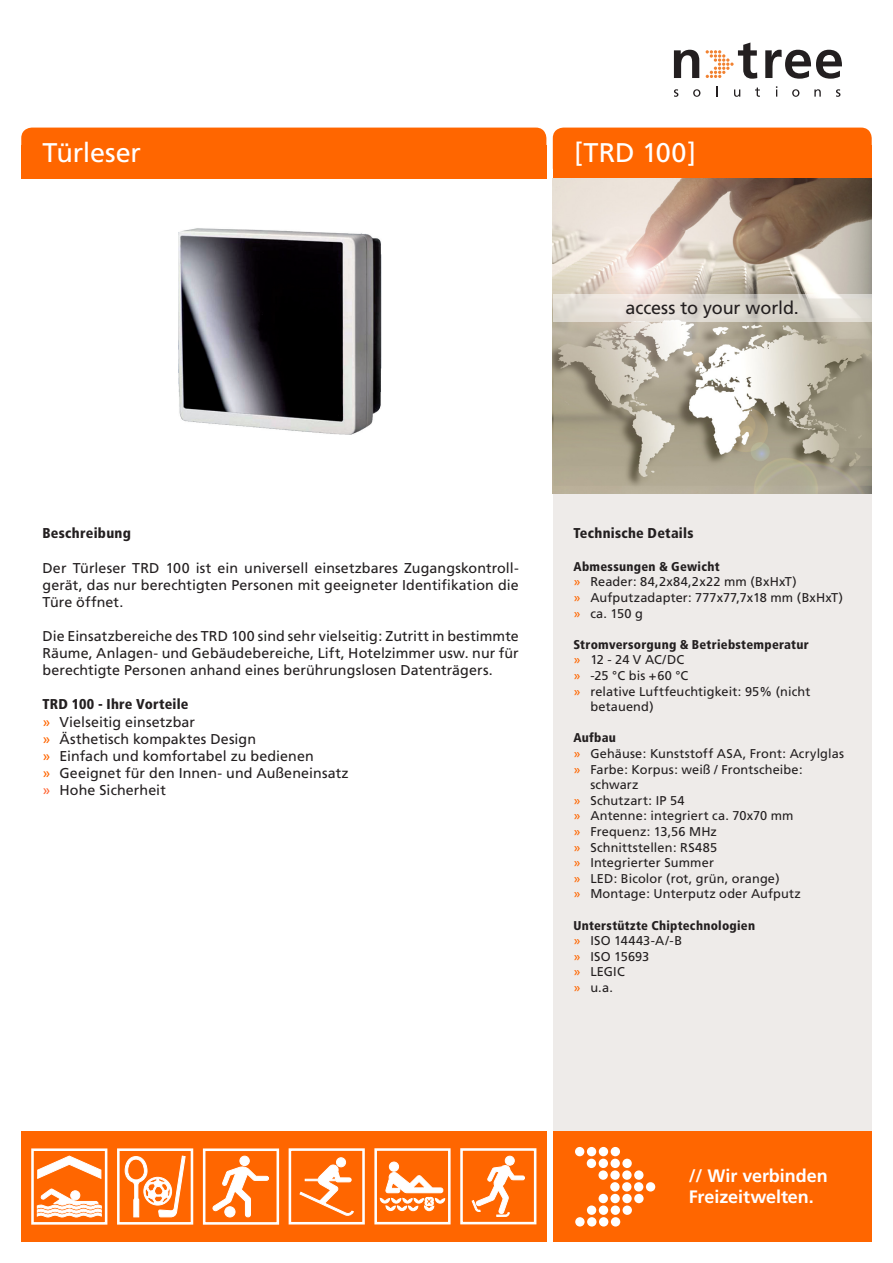
<style>
.page{position:relative;width:893px;height:1263px;background:#fff}
.page>*{position:absolute;margin:0;border:0;box-sizing:border-box;transform-origin:0 0}
.t1{font:27px "Frutiger";letter-spacing:-.005em;color:#fff}
.t2{font:700 18px "Frutiger";color:#fff}
.t3{font:18px "Frutiger";letter-spacing:-.005em;color:#231f20}
.t4{font:14.25px/17.1px "Frutiger";letter-spacing:.005em;color:#231f20;text-align:justify}
.t5{font:900 condensed 14.25px "Frutiger";letter-spacing:.015em;color:#231f20}
.t6{font:12.75px/15.6px "Frutiger";letter-spacing:.01em;color:#231f20}
.t7{font:900 condensed 12.75px "Frutiger";letter-spacing:.02em;color:#231f20}
.s1{color:#f60}
.s2{color:#ff6634}
</style>
<div class="page">
<div style="left:553px;top:128px;width:319px;height:51px;background:#f60;border-radius:11px"></div>
<div style="left:553px;top:145px;width:319px;height:34px;background:#f60"></div>
<div style="left:21px;top:128px;width:525px;height:51px;background:#f60;border-radius:11px"></div>
<div style="left:21px;top:145px;width:525px;height:34px;background:#f60"></div>
<svg style="left:674px;top:89px;width:4px;height:8px"></svg>
<svg style="left:693px;top:89px;width:7px;height:8px"></svg>
<svg style="left:716px;top:86px;width:2px;height:11px"></svg>
<svg style="left:734px;top:89px;width:6px;height:8px"></svg>
<svg style="left:755px;top:87px;width:5px;height:10px"></svg>
<svg style="left:792px;top:89px;width:7px;height:8px"></svg>
<svg style="left:814px;top:89px;width:7px;height:8px"></svg>
<svg style="left:836px;top:89px;width:4px;height:8px"></svg>
<svg style="left:674px;top:50px;width:25px;height:28px"></svg>
<svg style="left:765px;top:50px;width:77px;height:29px"></svg>
<svg style="left:706px;top:43px;width:51px;height:36px"></svg>
<div style="left:21px;top:1131px;width:525px;height:111px;background:#f60"></div>
<svg style="left:212px;top:1166px;width:57px;height:52px"></svg>
<div style="left:240px;top:1156px;width:9px;height:9px;background:#fff;border-radius:50%"></div>
<div style="left:240px;top:1156px;width:9px;height:10px;border:1px solid #fff;border-radius:50%"></div>
<div style="left:225px;top:1207px;width:10px;height:10px;background:#fff;border-radius:50%"></div>
<div style="left:225px;top:1206px;width:10px;height:11px;border:1px solid #fff;border-radius:50%"></div>
<div style="left:203px;top:1148px;width:76px;height:77px;border:3px solid #fff"></div>
<svg style="left:37px;top:1156px;width:64px;height:23px"></svg>
<svg style="left:37px;top:1188px;width:65px;height:29px"></svg>
<div style="left:31px;top:1148px;width:76px;height:76px;border:3px solid #fff"></div>
<svg style="left:125px;top:1156px;width:60px;height:61px"></svg>
<div style="left:117px;top:1148px;width:76px;height:76px;border:3px solid #fff"></div>
<svg style="left:288px;top:1148px;width:249px;height:77px"></svg>
<div style="left:553px;top:1131px;width:319px;height:111px;background:#f60"></div>
<div style="left:610px;top:1182px;width:10px;height:9px;background:#fff;border-radius:50%"></div>
<div style="left:622px;top:1182px;width:9px;height:9px;background:#fff;border-radius:50%"></div>
<div style="left:634px;top:1182px;width:9px;height:9px;background:#fff;border-radius:50%"></div>
<div style="left:646px;top:1182px;width:9px;height:9px;background:#fff;border-radius:50%"></div>
<svg style="left:598px;top:1170px;width:10px;height:10px"></svg>
<svg style="left:610px;top:1170px;width:10px;height:10px"></svg>
<svg style="left:622px;top:1170px;width:10px;height:10px"></svg>
<div style="left:634px;top:1170px;width:9px;height:10px;background:#fff;border-radius:50%"></div>
<div style="left:587px;top:1159px;width:9px;height:9px;background:#fff;border-radius:50%"></div>
<div style="left:599px;top:1159px;width:9px;height:9px;background:#fff;border-radius:50%"></div>
<div style="left:610px;top:1159px;width:10px;height:9px;background:#fff;border-radius:50%"></div>
<div style="left:622px;top:1159px;width:10px;height:9px;background:#fff;border-radius:50%"></div>
<div style="left:575px;top:1147px;width:9px;height:9px;background:#fff;border-radius:50%"></div>
<div style="left:587px;top:1147px;width:9px;height:9px;background:#fff;border-radius:50%"></div>
<div style="left:599px;top:1147px;width:9px;height:9px;background:#fff;border-radius:50%"></div>
<div style="left:611px;top:1147px;width:9px;height:9px;background:#fff;border-radius:50%"></div>
<div style="left:599px;top:1194px;width:9px;height:9px;background:#fff;border-radius:50%"></div>
<div style="left:610px;top:1194px;width:10px;height:9px;background:#fff;border-radius:50%"></div>
<div style="left:622px;top:1194px;width:10px;height:9px;background:#fff;border-radius:50%"></div>
<div style="left:634px;top:1194px;width:10px;height:9px;background:#fff;border-radius:50%"></div>
<div style="left:587px;top:1205px;width:9px;height:10px;background:#fff;border-radius:50%"></div>
<div style="left:599px;top:1205px;width:9px;height:10px;background:#fff;border-radius:50%"></div>
<div style="left:611px;top:1205px;width:9px;height:10px;background:#fff;border-radius:50%"></div>
<div style="left:623px;top:1205px;width:9px;height:10px;background:#fff;border-radius:50%"></div>
<div style="left:575px;top:1217px;width:10px;height:9px;background:#fff;border-radius:50%"></div>
<div style="left:587px;top:1217px;width:9px;height:9px;background:#fff;border-radius:50%"></div>
<div style="left:599px;top:1217px;width:9px;height:9px;background:#fff;border-radius:50%"></div>
<div style="left:611px;top:1217px;width:9px;height:9px;background:#fff;border-radius:50%"></div>
<div style="left:553px;top:493px;width:319px;height:638px;background:#eeebe9"></div>
<img style="left:553px;top:179px;width:319px;height:314px">
<svg style="left:553px;top:295px;width:319px;height:27px;background:#e0dbd3"></svg>
<img style="left:179px;top:228px;width:203px;height:207px">
<p class="t1" style="left:43px;top:137px;width:100px">Türleser</p>
<p class="t1" style="left:574px;top:137px;width:124px">[TRD 100]</p>
<p class="t3" style="left:626px;top:298px;width:175px">access to your world.</p>
<p class="t5" style="left:43px;top:525px;width:90px">Beschreibung</p>
<p class="t4" style="left:43px;top:559px;width:478px">Der Türleser TRD 100 ist ein universell einsetzbares Zugangskontroll&shy;gerät, das nur berechtigten Personen mit geeigneter Identifikation die Türe öffnet.</p>
<p class="t4" style="left:43px;top:627px;width:478px">Die Einsatzbereiche des TRD 100 sind sehr vielseitig: Zutritt in bestimmte Räume, Anlagen- und Gebäudebereiche, Lift, Hotelzimmer usw. nur für berechtigte Personen anhand eines berührungslosen Datenträgers.</p>
<p class="t5" style="left:43px;top:696px;width:148px">TRD 100 - Ihre Vorteile</p>
<p class="t4" style="left:43px;top:713px;width:154px"><span class="s1">»</span> Vielseitig einsetzbar</p>
<p class="t4" style="left:43px;top:730px;width:215px"><span class="s1">»</span> Ästhetisch kompaktes Design</p>
<p class="t4" style="left:43px;top:747px;width:273px"><span class="s1">»</span> Einfach und komfortabel zu bedienen</p>
<p class="t4" style="left:43px;top:764px;width:308px"><span class="s1">»</span> Geeignet für den Innen- und Außeneinsatz</p>
<p class="t4" style="left:43px;top:781px;width:125px"><span class="s2">»</span> Hohe Sicherheit</p>
<p class="t5" style="left:573px;top:524px;width:122px">Technische Details</p>
<p class="t7" style="left:573px;top:559px;width:148px">Abmessungen &amp; Gewicht</p>
<p class="t6" style="left:573px;top:574px;width:225px"><span class="s1">»</span> Reader: 84,2x84,2x22 mm (BxHxT)</p>
<p class="t6" style="left:573px;top:589px;width:271px"><span class="s1">»</span> Aufputzadapter: 777x77,7x18 mm (BxHxT)</p>
<p class="t6" style="left:573px;top:605px;width:71px"><span class="s1">»</span> ca. 150 g</p>
<p class="t7" style="left:573px;top:637px;width:237px">Stromversorgung &amp; Betriebstemperatur</p>
<p class="t6" style="left:573px;top:652px;width:112px"><span class="s1">»</span> 12 - 24 V AC/DC</p>
<p class="t6" style="left:573px;top:667px;width:116px"><span class="s1">»</span> -25 °C bis +60 °C</p>
<p class="t6" style="left:590px;top:683px;width:222px;text-indent:-17px"><span class="s1">»</span> relative Luftfeuchtigkeit: 95% (nicht betauend)</p>
<p class="t7" style="left:573px;top:730px;width:44px">Aufbau</p>
<p class="t6" style="left:573px;top:745px;width:272px"><span class="s1">»</span> Gehäuse: Kunststoff ASA, Front: Acrylglas</p>
<p class="t6" style="left:590px;top:761px;width:214px;text-indent:-17px"><span class="s1">»</span> Farbe: Korpus: weiß / Frontscheibe: schwarz</p>
<p class="t6" style="left:573px;top:792px;width:113px"><span class="s1">»</span> Schutzart: IP 54</p>
<p class="t6" style="left:573px;top:808px;width:222px"><span class="s1">»</span> Antenne: integriert ca. 70x70 mm</p>
<p class="t6" style="left:573px;top:823px;width:145px"><span class="s1">»</span> Frequenz: 13,56 MHz</p>
<p class="t6" style="left:573px;top:839px;width:145px"><span class="s1">»</span> Schnittstellen: RS485</p>
<p class="t6" style="left:573px;top:855px;width:142px"><span class="s1">»</span> Integrierter Summer</p>
<p class="t6" style="left:573px;top:870px;width:208px"><span class="s1">»</span> LED: Bicolor (rot, grün, orange)</p>
<p class="t6" style="left:573px;top:886px;width:229px"><span class="s1">»</span> Montage: Unterputz oder Aufputz</p>
<p class="t7" style="left:573px;top:917px;width:183px">Unterstützte Chiptechnologien</p>
<p class="t6" style="left:573px;top:933px;width:110px"><span class="s1">»</span> ISO 14443-A/-B</p>
<p class="t6" style="left:573px;top:948px;width:77px"><span class="s1">»</span> ISO 15693</p>
<p class="t6" style="left:573px;top:964px;width:53px"><span class="s1">»</span> LEGIC</p>
<p class="t6" style="left:573px;top:979px;width:41px"><span class="s1">»</span> u.a.</p>
<p class="t2" style="left:689px;top:1165px;width:140px">// Wir verbinden</p>
<p class="t2" style="left:689px;top:1186px;width:127px">Freizeitwelten.</p>
</div>
